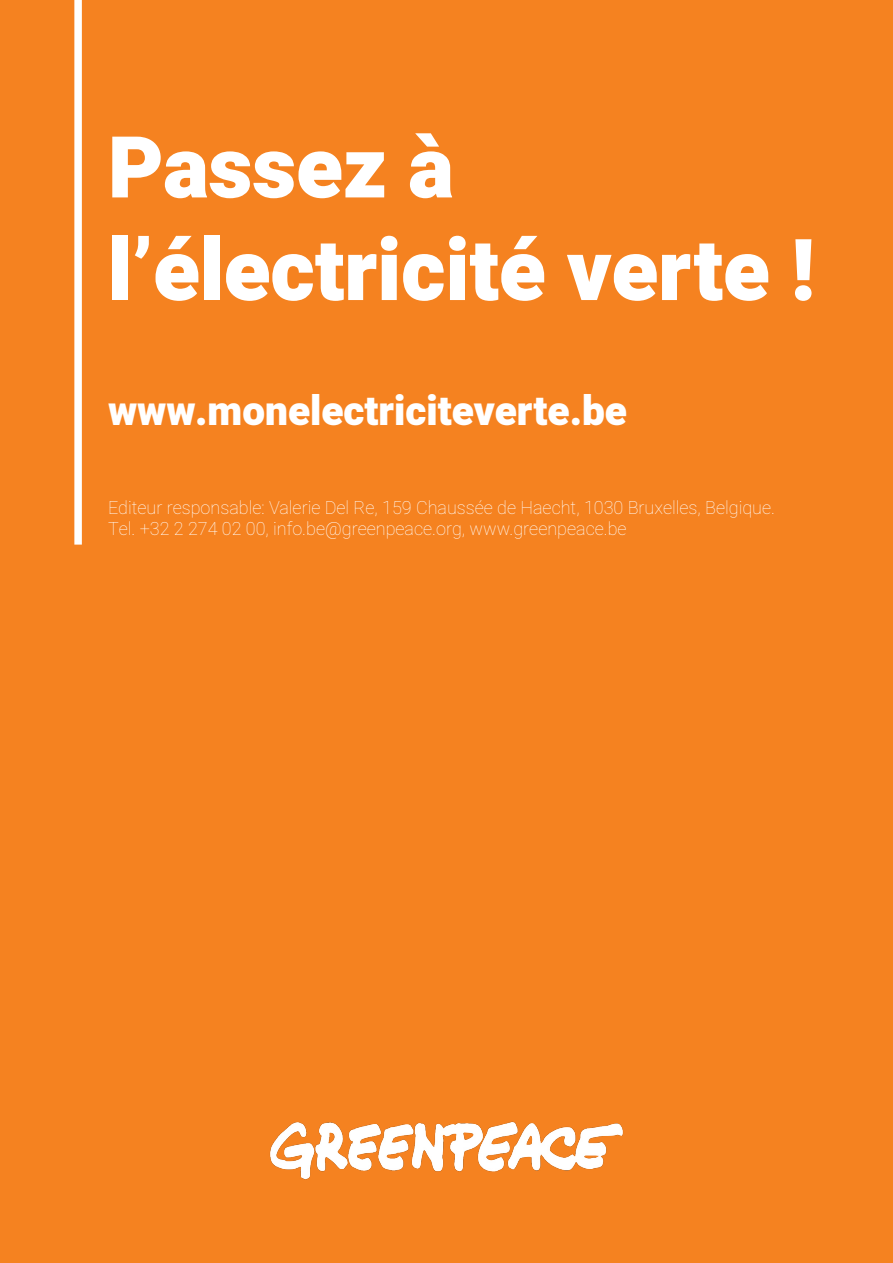
<style>
.page{position:relative;width:893px;height:1263px;background:#f58220}
.page>*{position:absolute;margin:0;border:0;box-sizing:border-box;transform-origin:0 0}
.t1{font:900 85.5px/102.6px "Heebo";color:#fff}
.t2{font:900 40.5px "Heebo";color:#fff}
.t3{font:100 18px/21.6px "Heebo";color:#fff}
</style>
<div class="page">
<div style="left:74px;top:0;width:8px;height:545px;background:#fff"></div>
<img style="left:270px;top:1121px;width:353px;height:59px">
<h1 class="t1" style="left:108px;top:119px;width:708px">Passez à l’électricité verte !</h1>
<h2 class="t2" style="left:108px;top:383px;width:520px">www.monelectriciteverte.be</h2>
<p class="t3" style="left:108px;top:496px;width:668px">Editeur responsable: Valerie Del Re, 159 Chaussée de Haecht, 1030 Bruxelles, Belgique.<br>Tel. +32 2 274 02 00, info.be@greenpeace.org, www.greenpeace.be</p>
</div>
